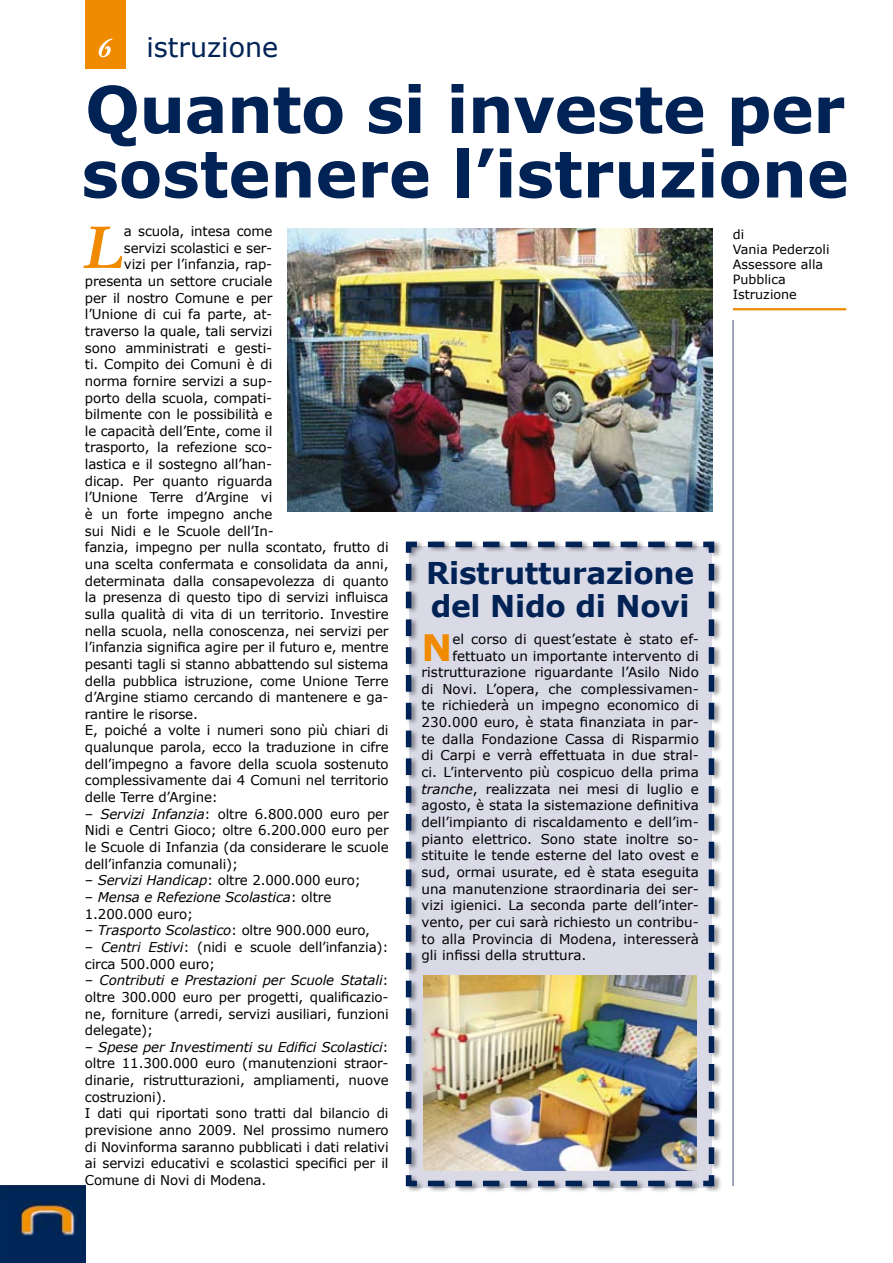
<style>
.page{position:relative;width:893px;height:1263px;background:#fff}
.page>*{position:absolute;margin:0;border:0;box-sizing:border-box;transform-origin:0 0}
.t1{font:italic 700 66px "Garamond";color:#f08a00}
.t2{font:700 64.5px/64.5px "Verdana";color:#025}
.t3{font:700 36.45px "Verdana";color:#f08a00}
.t4{font:700 30px/33px "Verdana";letter-spacing:-.01em;color:#025}
.t5{font:27px "Verdana";color:#025}
.t6{font:13.5px/16.6px "Verdana";letter-spacing:-.01em;color:#000;text-align:justify}
.t7{font:italic 13.5px/16.6px "Verdana";letter-spacing:-.01em;color:#000}
.t8{font:12.75px/15px "Verdana";color:#000}
.s1{font-style:italic}
.s2{font-style:normal}
</style>
<div class="page">
<img style="left:0;top:1185px;width:85px;height:78px">
<div style="left:85px;top:0;width:40px;height:68px;background:#f08a00"></div>
<svg style="left:99px;top:38px;width:13px;height:19px"></svg>
<hr style="left:733px;top:308px;width:113px;height:2px;background:#f08a00">
<hr style="left:733px;top:320px;width:1px;height:866px;background:#404d7b">
<img style="left:288px;top:228px;width:425px;height:284px">
<div style="left:405px;top:539px;width:317px;height:654px;background:#000;opacity:.42"></div>
<img style="left:405px;top:539px;width:312px;height:650px">
<h3 class="t5" style="left:146px;top:30px;width:133px">istruzione</h3>
<h2 class="t2" style="left:81px;top:75px;width:769px">Quanto si investe per sostenere l’istruzione</h2>
<h1 class="t1" style="left:83px;top:201px;width:41px">L</h1>
<p class="t8" style="left:733px;top:227px;width:98px">di<br>Vania Pederzoli<br>Assessore alla<br>Pubblica<br>Istruzione</p>
<p class="t6" style="left:124px;top:222px;width:150px">a scuola, intesa come</p>
<p class="t6" style="left:124px;top:239px;width:150px">servizi scolastici e ser-</p>
<p class="t6" style="left:124px;top:256px;width:150px">vizi per l’infanzia, rap-</p>
<p class="t6" style="left:85px;top:272px;width:189px">presenta un settore cruciale</p>
<p class="t6" style="left:85px;top:289px;width:189px">per il nostro Comune e per</p>
<p class="t6" style="left:85px;top:306px;width:189px">l’Unione di cui fa parte, at-</p>
<p class="t6" style="left:85px;top:322px;width:189px">traverso la quale, tali servizi</p>
<p class="t6" style="left:85px;top:339px;width:189px">sono amministrati e gesti-</p>
<p class="t6" style="left:85px;top:356px;width:189px">ti. Compito dei Comuni è di</p>
<p class="t6" style="left:85px;top:372px;width:189px">norma fornire servizi a sup-</p>
<p class="t6" style="left:85px;top:389px;width:189px">porto della scuola, compati-</p>
<p class="t6" style="left:85px;top:405px;width:189px">bilmente con le possibilità e</p>
<p class="t6" style="left:85px;top:422px;width:189px">le capacità dell’Ente, come il</p>
<p class="t6" style="left:85px;top:439px;width:189px">trasporto, la refezione sco-</p>
<p class="t6" style="left:85px;top:455px;width:189px">lastica e il sostegno all’han-</p>
<p class="t6" style="left:85px;top:472px;width:189px">dicap. Per quanto riguarda</p>
<p class="t6" style="left:85px;top:489px;width:189px">l’Unione Terre d’Argine vi</p>
<p class="t6" style="left:85px;top:505px;width:189px">è un forte impegno anche</p>
<p class="t6" style="left:85px;top:522px;width:191px">sui Nidi e le Scuole dell’In-</p>
<p class="t6" style="left:85px;top:539px;width:305px">fanzia, impegno per nulla scontato, frutto di</p>
<p class="t6" style="left:85px;top:555px;width:305px">una scelta confermata e consolidata da anni,</p>
<p class="t6" style="left:85px;top:572px;width:305px">determinata dalla consapevolezza di quanto</p>
<p class="t6" style="left:85px;top:589px;width:305px">la presenza di questo tipo di servizi influisca</p>
<p class="t6" style="left:85px;top:605px;width:305px">sulla qualità di vita di un territorio. Investire</p>
<p class="t6" style="left:85px;top:622px;width:305px">nella scuola, nella conoscenza, nei servizi per</p>
<p class="t6" style="left:85px;top:638px;width:305px">l’infanzia significa agire per il futuro e, mentre</p>
<p class="t6" style="left:85px;top:655px;width:305px">pesanti tagli si stanno abbattendo sul sistema</p>
<p class="t6" style="left:85px;top:672px;width:305px">della pubblica istruzione, come Unione Terre</p>
<p class="t6" style="left:85px;top:688px;width:305px">d’Argine stiamo cercando di mantenere e ga-</p>
<p class="t6" style="left:85px;top:705px;width:115px">rantire le risorse.</p>
<p class="t6" style="left:85px;top:722px;width:305px">E, poiché a volte i numeri sono più chiari di</p>
<p class="t6" style="left:85px;top:738px;width:305px">qualunque parola, ecco la traduzione in cifre</p>
<p class="t6" style="left:85px;top:755px;width:305px">dell’impegno a favore della scuola sostenuto</p>
<p class="t6" style="left:85px;top:772px;width:305px">complessivamente dai 4 Comuni nel territorio</p>
<p class="t6" style="left:85px;top:788px;width:135px">delle Terre d’Argine:</p>
<p class="t6" style="left:85px;top:805px;width:305px">– <span class="s1">Servizi Infanzia</span>: oltre 6.800.000 euro per Nidi e Centri Gioco; oltre 6.200.000 euro per le Scuole di Infanzia (da considerare le scuole dell’infanzia comunali);</p>
<p class="t6" style="left:85px;top:872px;width:277px">– <span class="s1">Servizi Handicap</span>: oltre 2.000.000 euro;</p>
<p class="t7" style="left:85px;top:888px;width:248px"><span class="s2">–</span> Mensa e Refezione Scolastica<span class="s2">: oltre<br>1.200.000 euro;</span></p>
<p class="t6" style="left:85px;top:921px;width:287px">– <span class="s1">Trasporto Scolastico</span>: oltre 900.000 euro,</p>
<p class="t6" style="left:85px;top:938px;width:305px">– <span class="s1">Centri Estivi</span>: (nidi e scuole dell’infanzia): circa 500.000 euro;</p>
<p class="t6" style="left:85px;top:971px;width:305px">– <span class="s1">Contributi e Prestazioni per Scuole Statali</span>: oltre 300.000 euro per progetti, qualificazio&shy;ne, forniture (arredi, servizi ausiliari, funzioni delegate);</p>
<p class="t6" style="left:85px;top:1038px;width:305px;text-align:left">– <span class="s1">Spese per Investimenti su Edifici Scolastici</span>: oltre 11.300.000 euro (manutenzioni straor&shy;dinarie, ristrutturazioni, ampliamenti, nuove costruzioni).<br>I dati qui riportati sono tratti dal bilancio di previsione anno 2009. Nel prossimo numero di Novinforma saranno pubblicati i dati relativi ai servizi educativi e scolastici specifici per il Comune di Novi di Modena.</p>
<h3 class="t4" style="left:426px;top:555px;width:269px">Ristrutturazione del Nido di Novi</h3>
<h3 class="t3" style="left:421px;top:624px;width:32px">N</h3>
<p class="t6" style="left:452px;top:630px;width:248px">el corso di quest’estate è stato ef-</p>
<p class="t6" style="left:452px;top:647px;width:248px">fettuato un importante intervento di</p>
<p class="t6" style="left:421px;top:663px;width:279px">ristrutturazione riguardante l’Asilo Nido</p>
<p class="t6" style="left:421px;top:680px;width:279px">di Novi. L’opera, che complessivamen-</p>
<p class="t6" style="left:421px;top:697px;width:279px">te richiederà un impegno economico di</p>
<p class="t6" style="left:421px;top:713px;width:279px">230.000 euro, è stata finanziata in par-</p>
<p class="t6" style="left:421px;top:730px;width:279px">te dalla Fondazione Cassa di Risparmio</p>
<p class="t6" style="left:421px;top:747px;width:279px">di Carpi e verrà effettuata in due stral-</p>
<p class="t6" style="left:421px;top:763px;width:279px">ci. L’intervento più cospicuo della prima</p>
<p class="t6" style="left:421px;top:780px;width:279px"><span class="s1">tranche</span>, realizzata nei mesi di luglio e</p>
<p class="t6" style="left:421px;top:797px;width:279px">agosto, è stata la sistemazione definitiva</p>
<p class="t6" style="left:421px;top:813px;width:279px">dell’impianto di riscaldamento e dell’im-</p>
<p class="t6" style="left:421px;top:830px;width:279px">pianto elettrico. Sono state inoltre so-</p>
<p class="t6" style="left:421px;top:846px;width:279px">stituite le tende esterne del lato ovest e</p>
<p class="t6" style="left:421px;top:863px;width:279px">sud, ormai usurate, ed è stata eseguita</p>
<p class="t6" style="left:421px;top:880px;width:279px">una manutenzione straordinaria dei ser-</p>
<p class="t6" style="left:421px;top:896px;width:279px">vizi igienici. La seconda parte dell’inter-</p>
<p class="t6" style="left:421px;top:913px;width:279px">vento, per cui sarà richiesto un contribu-</p>
<p class="t6" style="left:421px;top:930px;width:279px">to alla Provincia di Modena, interesserà</p>
<p class="t6" style="left:421px;top:946px;width:166px">gli infissi della struttura.</p>
</div>
